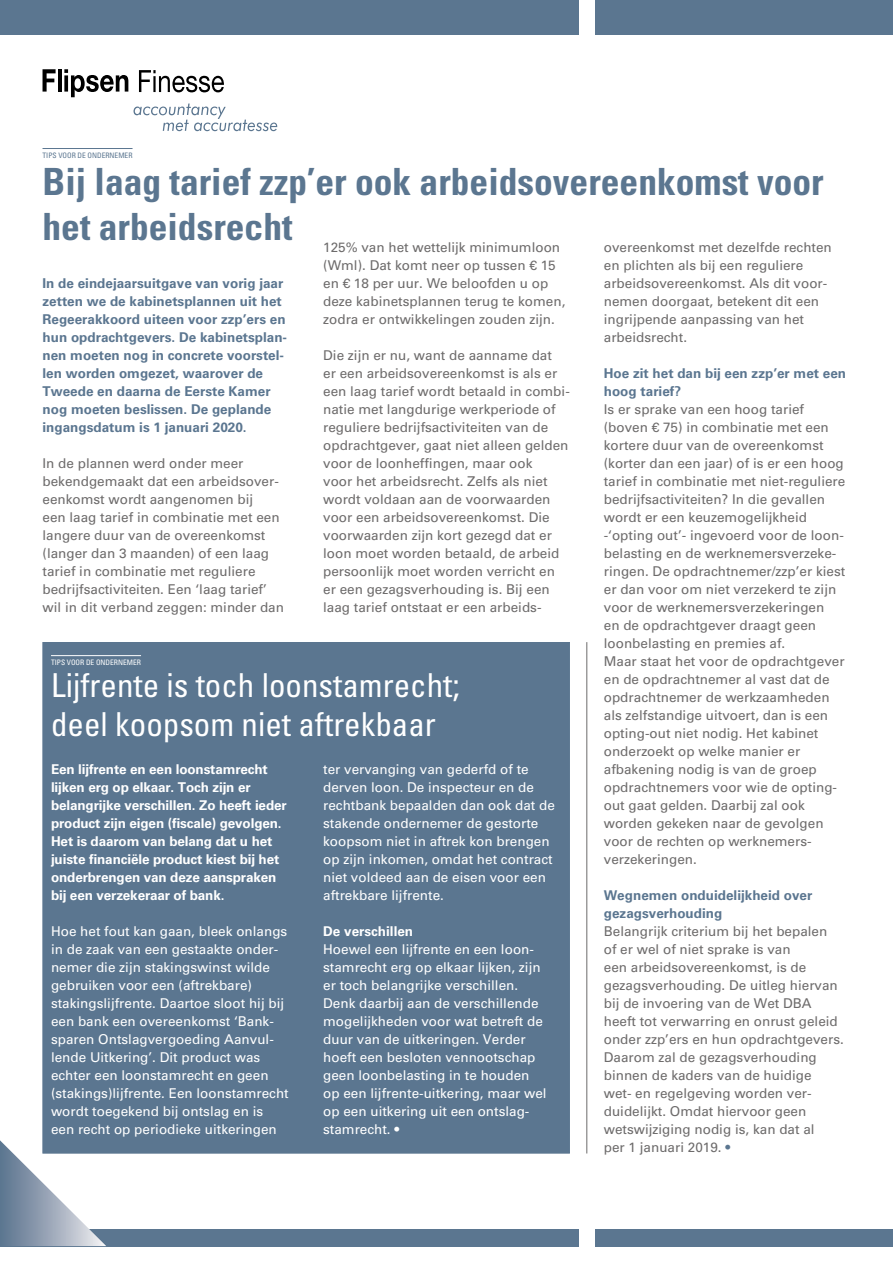
<style>
.page{position:relative;width:893px;height:1263px;background:#fff}
.page>*{position:absolute;margin:0;border:0;box-sizing:border-box;transform-origin:0 0}
.t1{font:700 condensed 37.5px/45px "Univers LT Std";color:#5b7690}
.t2{font:condensed 33px/39.6px "Univers LT Std";color:#fff}
.t3{font:13.5px/18px "Univers LT Std";color:#6d6b6b}
.t4{font:13.5px/18px "Univers LT Std";color:#fff}
.t5{font:700 13.5px/18px "Univers LT Std";color:#5b7690}
.t6{font:700 13.5px/18px "Univers LT Std";letter-spacing:-.01em;color:#fff}
.t7{font:condensed 7.5px "Univers LT Std";color:#5b7690}
.t8{font:condensed 7.5px "Univers LT Std";color:#fff}
.s1{color:#5b7690}
</style>
<div class="page">
<div style="left:595px;top:0;width:298px;height:34px;background:#5b7690"></div>
<div style="left:0;top:0;width:578px;height:34px;background:#5b7690"></div>
<div style="left:595px;top:1229px;width:298px;height:17px;background:#5b7690"></div>
<div style="left:0;top:1229px;width:578px;height:17px;background:#5b7690"></div>
<svg style="left:43px;top:69px;width:13px;height:23px"></svg>
<hr style="left:58px;top:69px;width:3px;height:23px;background:#000">
<svg style="left:64px;top:69px;width:64px;height:28px"></svg>
<svg style="left:139px;top:70px;width:85px;height:22px"></svg>
<svg style="left:134px;top:104px;width:143px;height:27px"></svg>
<svg style="left:0;top:1140px;width:106px;height:106px"></svg>
<div style="left:43px;top:642px;width:527px;height:511px;background:#5b7690"></div>
<hr style="left:43px;top:148px;width:90px;height:1px;background:#5b7690">
<hr style="left:51px;top:655px;width:90px;height:1px;background:#fff">
<hr style="left:586px;top:642px;width:1px;height:511px;background:#6d6b6b">
<p class="t7" style="left:43px;top:150px;width:92px">TIPS VOOR DE ONDERNEMER</p>
<h1 class="t1" style="left:43px;top:159px;width:783px">Bij laag tarief zzp’er ook arbeidsovereenkomst voor het arbeidsrecht</h1>
<p class="t3" style="left:604px;top:238px;width:230px">overeenkomst met dezelfde rechten en plichten als bij een reguliere arbeidsovereenkomst. Als dit voor&shy;nemen doorgaat, betekent dit een ingrijpende aanpassing van het arbeidsrecht.</p>
<p class="t5" style="left:604px;top:364px;width:244px">Hoe zit het dan bij een zzp’er met een hoog tarief?</p>
<p class="t3" style="left:604px;top:400px;width:243px">Is er sprake van een hoog tarief (boven € 75) in combinatie met een kortere duur van de overeenkomst (korter dan een jaar) of is er een hoog tarief in combinatie met niet-reguliere bedrijfsactiviteiten? In die gevallen wordt er een keuzemogelijkheid -‘opting out’- ingevoerd voor de loon&shy;belasting en de werknemersverzeke&shy;ringen. De opdrachtnemer/zzp’er kiest er dan voor om niet verzekerd te zijn voor de werknemersverzekeringen<br>en de opdrachtgever draagt geen loonbelasting en premies af.<br>Maar staat het voor de opdrachtgever en de opdrachtnemer al vast dat de opdrachtnemer de werkzaamheden als zelfstandige uitvoert, dan is een opting-out niet nodig. Het kabinet onderzoekt op welke manier er afbakening nodig is van de groep opdrachtnemers voor wie de opting&shy;out gaat gelden. Daarbij zal ook worden gekeken naar de gevolgen voor de rechten op werknemers&shy;verzekeringen.</p>
<p class="t5" style="left:604px;top:886px;width:210px">Wegnemen onduidelijkheid over gezagsverhouding</p>
<p class="t3" style="left:604px;top:922px;width:242px">Belangrijk criterium bij het bepalen<br>of er wel of niet sprake is van<br>een arbeidsovereenkomst, is de gezagsverhouding. De uitleg hiervan bij de invoering van de Wet DBA heeft tot verwarring en onrust geleid onder zzp’ers en hun opdrachtgevers.<br>Daarom zal de gezagsverhouding binnen de kaders van de huidige<br>wet- en regelgeving worden ver&shy;duidelijkt. Omdat hiervoor geen wetswijziging nodig is, kan dat al<br>per 1 januari 2019. <span class="s1">•</span></p>
<p class="t3" style="left:323px;top:238px;width:244px">125% van het wettelijk minimumloon (Wml). Dat komt neer op tussen € 15 en € 18 per uur. We beloofden u op deze kabinetsplannen terug te komen, zodra er ontwikkelingen zouden zijn.</p>
<p class="t3" style="left:323px;top:346px;width:248px">Die zijn er nu, want de aanname dat<br>er een arbeidsovereenkomst is als er een laag tarief wordt betaald in combi&shy;natie met langdurige werkperiode of reguliere bedrijfsactiviteiten van de opdrachtgever, gaat niet alleen gelden voor de loonheffingen, maar ook<br>voor het arbeidsrecht. Zelfs als niet wordt voldaan aan de voorwaarden voor een arbeidsovereenkomst. Die voorwaarden zijn kort gezegd dat er loon moet worden betaald, de arbeid persoonlijk moet worden verricht en er een gezagsverhouding is. Bij een laag tarief ontstaat er een arbeids-</p>
<p class="t5" style="left:43px;top:274px;width:246px">In de eindejaarsuitgave van vorig jaar zetten we de kabinetsplannen uit het Regeerakkoord uiteen voor zzp’ers en hun opdrachtgevers. De kabinetsplan&shy;nen moeten nog in concrete voorstel&shy;len worden omgezet, waarover de Tweede en daarna de Eerste Kamer nog moeten beslissen. De geplande ingangsdatum is 1 januari 2020.</p>
<p class="t3" style="left:43px;top:454px;width:243px">In de plannen werd onder meer bekendgemaakt dat een arbeidsover&shy;eenkomst wordt aangenomen bij<br>een laag tarief in combinatie met een langere duur van de overeenkomst (langer dan 3 maanden) of een laag tarief in combinatie met reguliere bedrijfsactiviteiten. Een ‘laag tarief’ wil in dit verband zeggen: minder dan</p>
<p class="t8" style="left:51px;top:657px;width:92px">TIPS VOOR DE ONDERNEMER</p>
<h2 class="t2" style="left:51px;top:665px;width:410px">Lijfrente is toch loonstamrecht; deel koopsom niet aftrekbaar</h2>
<p class="t4" style="left:323px;top:760px;width:233px">ter vervanging van gederfd of te derven loon. De inspecteur en de rechtbank bepaalden dan ook dat de stakende ondernemer de gestorte koopsom niet in aftrek kon brengen op zijn inkomen, omdat het contract niet voldeed aan de eisen voor een aftrekbare lijfrente.</p>
<p class="t6" style="left:323px;top:922px;width:92px">De verschillen</p>
<p class="t4" style="left:323px;top:940px;width:225px">Hoewel een lijfrente en een loon&shy;stamrecht erg op elkaar lijken, zijn er toch belangrijke verschillen.<br>Denk daarbij aan de verschillende mogelijkheden voor wat betreft de duur van de uitkeringen. Verder hoeft een besloten vennootschap geen loonbelasting in te houden op een lijfrente-uitkering, maar wel op een uitkering uit een ontslag&shy;stamrecht. •</p>
<p class="t6" style="left:51px;top:760px;width:237px">Een lijfrente en een loonstamrecht lijken erg op elkaar. Toch zijn er belangrijke verschillen. Zo heeft ieder product zijn eigen (fiscale) gevolgen.<br>Het is daarom van belang dat u het juiste financiële product kiest bij het onderbrengen van deze aanspraken bij een verzekeraar of bank.</p>
<p class="t4" style="left:51px;top:922px;width:239px">Hoe het fout kan gaan, bleek onlangs in de zaak van een gestaakte onder&shy;nemer die zijn stakingswinst wilde gebruiken voor een (aftrekbare) stakingslijfrente. Daartoe sloot hij bij een bank een overeenkomst ‘Bank&shy;sparen Ontslagvergoeding Aanvul&shy;lende Uitkering’. Dit product was echter een loonstamrecht en geen (stakings)lijfrente. Een loonstamrecht wordt toegekend bij ontslag en is een recht op periodieke uitkeringen</p>
</div>
